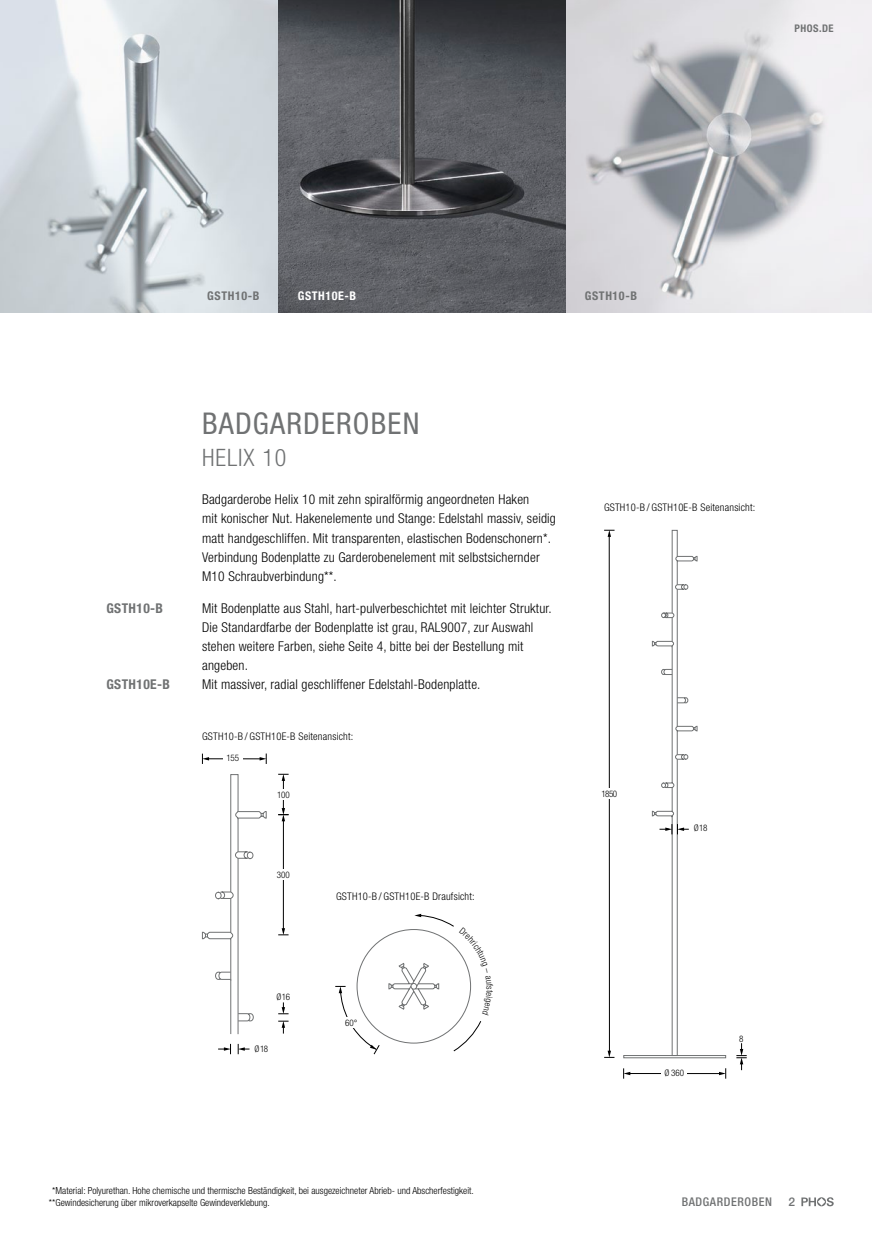
<style>
.page{position:relative;width:872px;height:1234px;background:#fff}
.page>*{position:absolute;margin:0;border:0;box-sizing:border-box;transform-origin:0 0}
.t1{font:condensed 30px "Helvetica Neue LT Std";letter-spacing:.04em;color:#707273}
.t2{font:300 condensed 24px "Helvetica Neue LT Std";letter-spacing:.04em;color:#707273}
.t3{font:300 condensed 13.5px/19.2px "Helvetica Neue LT Std";letter-spacing:.015em;color:#000}
.t4{font:700 condensed 13.5px "Helvetica Neue LT Std";letter-spacing:.03em;color:#707273}
.t5{font:700 condensed 12px "Helvetica Neue LT Std";letter-spacing:.05em;color:#707273}
.t6{font:500 condensed 12px "Helvetica Neue LT Std";letter-spacing:.05em;color:#707273}
.t7{font:700 condensed 12px "Helvetica Neue LT Std";letter-spacing:.05em;color:#fff}
.t8{font:500 12px "Helvetica Neue LT Std";color:#707273}
.t9{font:300 condensed 10.5px "Helvetica Neue LT Std";letter-spacing:.02em;color:#000}
.t10{font:700 condensed 10.5px "Helvetica Neue LT Std";letter-spacing:.05em;color:#707273}
.t11{font:300 condensed 9.75px/12.8px "Helvetica Neue LT Std";color:#000}
.t12{font:300 condensed 9px "Helvetica Neue LT Std";color:#000}
</style>
<div class="page">
<img style="left:0;top:0;width:872px;height:313px">
<svg style="left:202px;top:774px;width:65px;height:221px"></svg>
<hr style="left:207px;top:758px;width:55px;height:1px;background:#000">
<svg style="left:202px;top:753px;width:7px;height:10px"></svg>
<svg style="left:260px;top:753px;width:7px;height:10px"></svg>
<div style="left:223px;top:754px;width:19px;height:10px;background:#fff"></div>
<hr style="left:283px;top:818px;width:1px;height:112px;background:#000">
<svg style="left:278px;top:928px;width:10px;height:7px"></svg>
<div style="left:275px;top:869px;width:17px;height:10px;background:#fff"></div>
<hr style="left:283px;top:778px;width:1px;height:32px;background:#000">
<svg style="left:278px;top:807px;width:10px;height:14px"></svg>
<svg style="left:278px;top:773px;width:10px;height:7px"></svg>
<div style="left:275px;top:789px;width:17px;height:10px;background:#fff"></div>
<svg style="left:237px;top:1012px;width:17px;height:9px"></svg>
<hr style="left:238px;top:994px;width:1px;height:39px;background:#707273">
<hr style="left:230px;top:979px;width:1px;height:54px;background:#707273">
<svg style="left:278px;top:1002px;width:10px;height:12px"></svg>
<svg style="left:278px;top:1020px;width:10px;height:13px"></svg>
<svg style="left:238px;top:1043px;width:11px;height:10px"></svg>
<svg style="left:218px;top:1043px;width:13px;height:10px"></svg>
<svg style="left:623px;top:1055px;width:103px;height:3px"></svg>
<hr style="left:628px;top:1072px;width:93px;height:1px;background:#000">
<svg style="left:623px;top:1068px;width:7px;height:10px"></svg>
<svg style="left:719px;top:1068px;width:7px;height:10px"></svg>
<div style="left:661px;top:1069px;width:26px;height:8px;background:#fff"></div>
<svg style="left:736px;top:1043px;width:10px;height:26px"></svg>
<hr style="left:609px;top:535px;width:1px;height:517px;background:#000">
<svg style="left:604px;top:1050px;width:10px;height:7px"></svg>
<svg style="left:604px;top:530px;width:10px;height:6px"></svg>
<div style="left:596px;top:788px;width:26px;height:10px;background:#fff"></div>
<svg style="left:651px;top:529px;width:47px;height:526px"></svg>
<svg style="left:801px;top:1197px;width:32px;height:8px"></svg>
<svg style="left:335px;top:913px;width:147px;height:141px"></svg>
<p class="t10" style="left:794px;top:22px;width:41px">PHOS.DE</p>
<p class="t5" style="left:207px;top:288px;width:54px">GSTH10-B</p>
<p class="t7" style="left:298px;top:288px;width:60px">GSTH10E-B</p>
<p class="t5" style="left:585px;top:288px;width:54px">GSTH10-B</p>
<h1 class="t1" style="left:202px;top:406px;width:219px">BADGARDEROBEN</h1>
<h2 class="t2" style="left:202px;top:443px;width:86px">HELIX 10</h2>
<p class="t3" style="left:202px;top:489px;width:355px">Badgarderobe Helix 10 mit zehn spiralförmig angeordneten Haken<br>mit konischer Nut. Hakenelemente und Stange: Edelstahl massiv, seidig matt handgeschliffen. Mit transparenten, elastischen Bodenschonern*.<br>Verbindung Bodenplatte zu Garderobenelement mit selbstsichernder M10 Schraubverbindung**.</p>
<p class="t4" style="left:106px;top:599px;width:58px">GSTH10-B</p>
<p class="t3" style="left:202px;top:598px;width:351px">Mit Bodenplatte aus Stahl, hart-pulverbeschichtet mit leichter Struktur.<br>Die Standardfarbe der Bodenplatte ist grau, RAL9007, zur Auswahl stehen weitere Farben, siehe Seite 4, bitte bei der Bestellung mit angeben.</p>
<p class="t4" style="left:106px;top:676px;width:65px">GSTH10E-B</p>
<p class="t3" style="left:202px;top:674px;width:280px">Mit massiver, radial geschliffener Edelstahl-Bodenplatte.</p>
<p class="t9" style="left:202px;top:730px;width:153px">GSTH10-B / GSTH10E-B Seitenansicht:</p>
<p class="t12" style="left:227px;top:753px;width:14px">155</p>
<p class="t12" style="left:277px;top:789px;width:14px">100</p>
<p class="t12" style="left:277px;top:869px;width:14px">300</p>
<p class="t12" style="left:277px;top:991px;width:15px">Ø16</p>
<p class="t12" style="left:255px;top:1043px;width:15px">Ø18</p>
<p class="t9" style="left:336px;top:890px;width:140px">GSTH10-B / GSTH10E-B Draufsicht:</p>
<p class="t12" style="left:345px;top:1017px;width:14px">60°</p>
<p class="t11" style="left:49px;top:1183px;width:426px;text-indent:3px">*Material: Polyurethan. Hohe chemische und thermische Beständigkeit, bei ausgezeichneter Abrieb- und Abscherfestigkeit. **Gewindesicherung über mikroverkapselte Gewindeverklebung.</p>
<p class="t9" style="left:604px;top:501px;width:153px">GSTH10-B / GSTH10E-B Seitenansicht:</p>
<p class="t12" style="left:601px;top:788px;width:17px">1850</p>
<p class="t12" style="left:694px;top:822px;width:15px">Ø18</p>
<p class="t12" style="left:664px;top:1067px;width:21px">Ø 360</p>
<p class="t12" style="left:739px;top:1032px;width:6px">8</p>
<p class="t6" style="left:681px;top:1194px;width:92px">BADGARDEROBEN</p>
<p class="t8" style="left:788px;top:1194px;width:8px">2</p>
</div>
